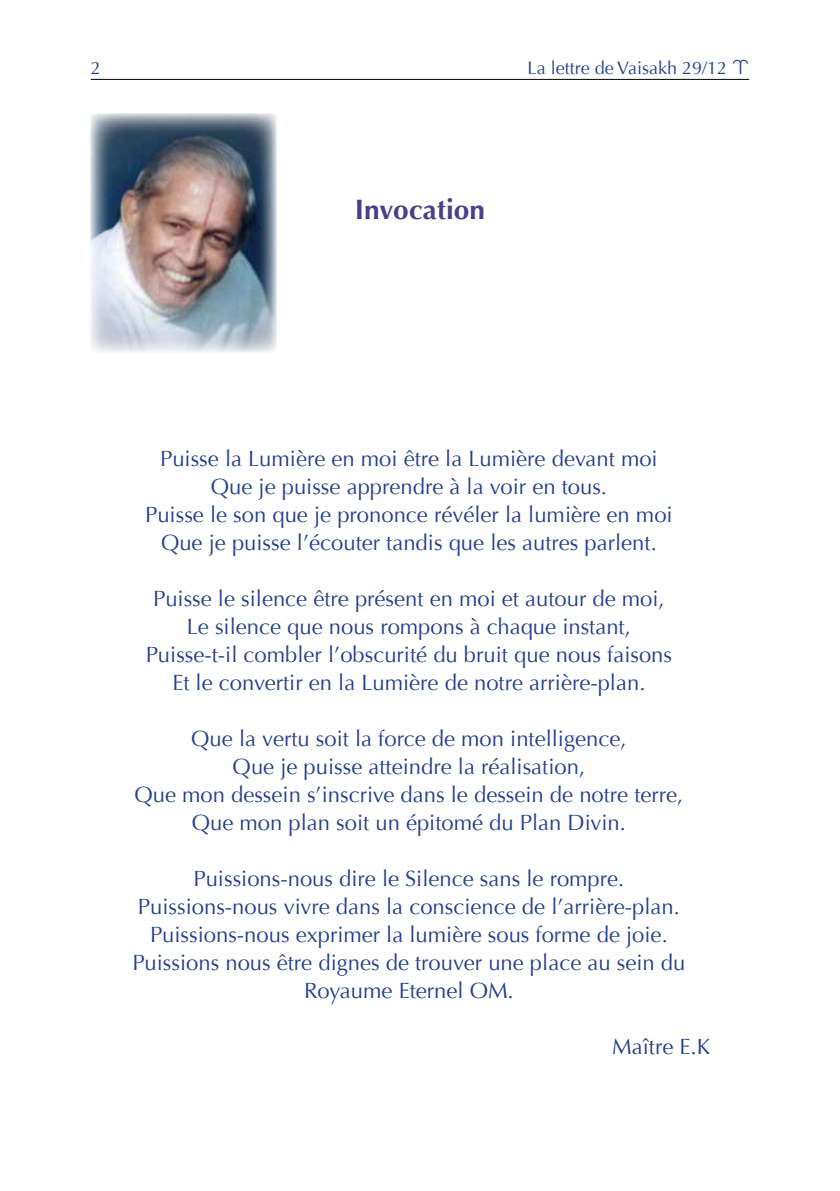
<style>
.page{position:relative;width:840px;height:1191px;background:#fff}
.page>*{position:absolute;margin:0;border:0;box-sizing:border-box;transform-origin:0 0}
.t1{font:700 28px "Optima";color:#4b3f8b}
.t2{font:22px/28px "Optima";color:#25408f;text-align:center}
.t3{font:18px "Optima";color:#25408f}
.s1{font-family:"Glyphs"}
</style>
<div class="page">
<hr style="left:91px;top:79px;width:657px;height:1px;background:#000">
<img style="left:91px;top:113px;width:185px;height:239px">
<p class="t3" style="left:91px;top:57px;width:12px">2</p>
<p class="t3" style="left:527px;top:57px;width:223px">La lettre de Vaisakh 29/12 <span class="s1">1</span></p>
<p class="t1" style="left:355px;top:194px;width:131px">Invocation</p>
<p class="t2" style="left:145px;top:445px;width:528px">Puisse la Lumière en moi être la Lumière devant moi Que je puisse apprendre à la voir en tous.<br>Puisse le son que je prononce révéler la lumière en moi Que je puisse l’écouter tandis que les autres parlent.</p>
<p class="t2" style="left:146px;top:585px;width:527px">Puisse le silence être présent en moi et autour de moi, Le silence que nous rompons à chaque instant, Puisse-t-il combler l’obscurité du bruit que nous faisons Et le convertir en la Lumière de notre arrière-plan.</p>
<p class="t2" style="left:134px;top:725px;width:550px">Que la vertu soit la force de mon intelligence,<br>Que je puisse atteindre la réalisation,<br>Que mon dessein s’inscrive dans le dessein de notre terre, Que mon plan soit un épitomé du Plan Divin.</p>
<p class="t2" style="left:132px;top:865px;width:554px">Puissions-nous dire le Silence sans le rompre.<br>Puissions-nous vivre dans la conscience de l’arrière-plan.<br>Puissions-nous exprimer la lumière sous forme de joie.<br>Puissions nous être dignes de trouver une place au sein du Royaume Eternel OM.</p>
<p class="t2" style="left:612px;top:1033px;width:99px">Maître E.K</p>
</div>
